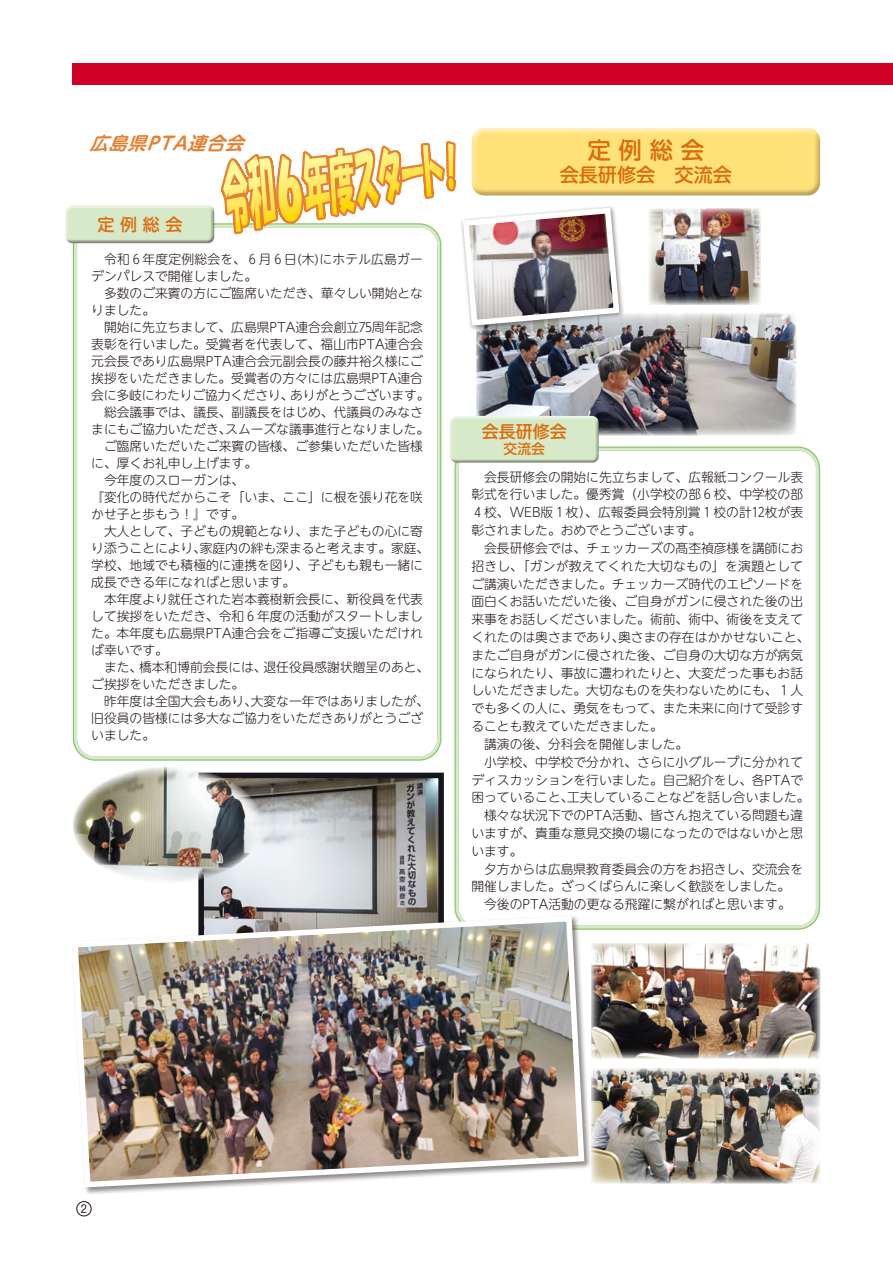
<style>
.page{position:relative;width:893px;height:1263px;background:#fff}
.page>*{position:absolute;margin:0;border:0;box-sizing:border-box;transform-origin:0 0}
.t1{font:500 23.4px "UD Shin M Go Pr 6 N";color:#de6b09}
.t2{font:500 19.2px "UD Shin M Go Pr 6 N";color:#de6b09}
.t3{font:italic 700 18px "UD Shin M Go Pr 6 N De";color:#e68132}
.t4{font:500 16.95px "UD Shin M Go Pr 6 N";color:#de6b09}
.t5{font:500 13.8px "UD Shin M Go Pr 6 N";color:#de6b09}
.t6{font:300 12.75px/17px "UD Shin M Go Pr 6 N";color:#231916}
.t7{font:300 12.75px "UD Shin M Go Pr 6 N";letter-spacing:.02em;color:#231916}
.t8{font:500 11.7px "Gothic BBB Pr 5";color:#231916}
</style>
<div class="page">
<div style="left:74px;top:225px;width:366px;height:534px;border:3px solid #d6e9c8;border-radius:19px"></div>
<div style="left:456px;top:448px;width:363px;height:480px;border:3px solid #d6e9c8;border-radius:19px"></div>
<img style="left:592px;top:943px;width:229px;height:115px">
<img style="left:592px;top:1068px;width:229px;height:115px">
<img style="left:205px;top:780px;width:232px;height:133px">
<div style="left:198px;top:773px;width:246px;height:169px;border:6px solid #17161a"></div>
<img style="left:73px;top:767px;width:189px;height:116px">
<div style="left:71px;top:914px;width:521px;height:281px;background:#231916;opacity:.5"></div>
<img style="left:71px;top:913px;width:516px;height:277px">
<img style="left:476px;top:313px;width:321px;height:122px">
<img style="left:649px;top:208px;width:112px;height:96px">
<div style="left:460px;top:205px;width:165px;height:126px;background:#231916;opacity:.5"></div>
<div style="left:450px;top:414px;width:151px;height:46px;background:#fff;opacity:.75"></div>
<div style="left:450px;top:417px;width:151px;height:46px;background:#231916;opacity:.5"></div>
<div style="left:65px;top:203px;width:152px;height:38px;background:#fff;opacity:.75"></div>
<div style="left:65px;top:206px;width:152px;height:38px;background:#231916;opacity:.5"></div>
<div style="left:471px;top:125px;width:352px;height:64px;background:#fff;opacity:.75"></div>
<div style="left:471px;top:130px;width:352px;height:66px;background:#231916;opacity:.3"></div>
<svg style="left:218px;top:138px;width:404px;height:191px"></svg>
<div style="left:73px;top:64px;width:820px;height:21px;background:#d00028"></div>
<div style="left:77px;top:1201px;width:14px;height:15px;border:1px solid #231916;border-radius:50%"></div>
<h3 class="t3" style="left:90px;top:128px;width:165px">広島県PTA連合会</h3>
<h3 class="t4" style="left:97px;top:210px;width:87px">定例総会</h3>
<p class="t6" style="left:91px;top:250px;width:333px;text-indent:13px">令和６年度定例総会を、６月６日木( )にホテル広島ガーデンパレスで開催しました。</p>
<p class="t6" style="left:91px;top:284px;width:333px;text-indent:13px">多数のご来賓の方にご臨席いただき、華々しい開始となりました。</p>
<p class="t6" style="left:104px;top:318px;width:320px">開始に先立ちまして、広島県PTA連合会創立75周年記念</p>
<p class="t6" style="left:91px;top:335px;width:333px">表彰を行いました。受賞者を代表して、福山市PTA連合会</p>
<p class="t6" style="left:91px;top:352px;width:333px">元会長であり広島県PTA連合会元副会長の藤井裕久様にご</p>
<p class="t6" style="left:91px;top:369px;width:333px">挨拶をいただきました。受賞者の方々には広島県PTA連合</p>
<p class="t6" style="left:290px;top:386px;width:141px">ありがとうございます。</p>
<p class="t6" style="left:91px;top:386px;width:204px">会に多岐にわたりご協力くださり、</p>
<p class="t6" style="left:104px;top:403px;width:320px">総会議事では、議長、副議長をはじめ、代議員のみなさ</p>
<p class="t6" style="left:225px;top:420px;width:206px">スムーズな議事進行となりました。</p>
<p class="t6" style="left:91px;top:420px;width:142px">まにもご協力いただき、</p>
<p class="t6" style="left:104px;top:437px;width:320px">ご臨席いただいたご来賓の皆様、ご参集いただいた皆様</p>
<p class="t6" style="left:91px;top:454px;width:167px">に、厚くお礼申し上げます。</p>
<p class="t6" style="left:104px;top:471px;width:142px">今年度のスローガンは、</p>
<p class="t6" style="left:321px;top:488px;width:104px">に根を張り花を咲</p>
<p class="t6" style="left:91px;top:488px;width:142px">『変化の時代だからこそ</p>
<p class="t6" style="left:91px;top:505px;width:155px">かせ子と歩もう！』です。</p>
<p class="t6" style="left:104px;top:522px;width:320px">大人として、子どもの規範となり、また子どもの心に寄</p>
<p class="t6" style="left:200px;top:539px;width:231px">家庭内の絆も深まると考えます。家庭、</p>
<p class="t6" style="left:238px;top:488px;width:78px">｢いま、ここ｣</p>
<p class="t6" style="left:91px;top:539px;width:333px">り添うことにより、<br>学校、地域でも積極的に連携を図り、子どもも親も一緒に成長できる年になればと思います。</p>
<p class="t6" style="left:104px;top:590px;width:320px">本年度より就任された岩本義樹新会長に、新役員を代表</p>
<p class="t6" style="left:91px;top:607px;width:333px">して挨拶をいただき、令和６年度の活動がスタートしまし</p>
<p class="t6" style="left:91px;top:624px;width:333px">た。本年度も広島県PTA連合会をご指導ご支援いただけれ</p>
<p class="t6" style="left:91px;top:641px;width:78px">ば幸いです。</p>
<p class="t6" style="left:264px;top:658px;width:167px">退任役員感謝状贈呈のあと、</p>
<p class="t6" style="left:139px;top:658px;width:129px">橋本和博前会長には、</p>
<p class="t6" style="left:91px;top:658px;width:155px;text-indent:13px">また、<br>ご挨拶をいただきました。</p>
<p class="t6" style="left:251px;top:692px;width:180px">大変な一年ではありましたが、</p>
<p class="t6" style="left:91px;top:692px;width:333px;text-indent:13px">昨年度は全国大会もあり、<br>旧役員の皆様には多大なご協力をいただきありがとうございました。</p>
<h1 class="t1" style="left:587px;top:131px;width:118px">定例総会</h1>
<h2 class="t2" style="left:560px;top:159px;width:174px">会長研修会　交流会</h2>
<h3 class="t4" style="left:482px;top:417px;width:87px">会長研修会</h3>
<p class="t5" style="left:504px;top:437px;width:43px">交流会</p>
<p class="t6" style="left:471px;top:467px;width:333px;line-height:17.9px;text-align:right">会長研修会の開始に先立ちまして、広報紙コンクール表彰式を行いました。優秀賞（小学校の部６校、中学校の部校の計12枚が表</p>
<p class="t6" style="left:566px;top:503px;width:142px">枚）、広報委員会特別賞１</p>
<p class="t6" style="left:475px;top:503px;width:86px">４校、WEB版１</p>
<p class="t6" style="left:471px;top:521px;width:231px">彰されました。おめでとうございます。</p>
<p class="t6" style="left:484px;top:539px;width:320px">会長研修会では、チェッカーズの髙杢禎彦様を講師にお</p>
<p class="t6" style="left:725px;top:557px;width:79px">を演題として</p>
<p class="t7" style="left:471px;top:555px;width:249px">招きし、｢ガンが教えてくれた大切なもの｣</p>
<p class="t6" style="left:471px;top:574px;width:333px">ご講演いただきました。チェッカーズ時代のエピソードを</p>
<p class="t6" style="left:471px;top:592px;width:333px">面白くお話いただいた後、ご自身がガンに侵された後の出</p>
<p class="t6" style="left:471px;top:610px;width:333px">来事をお話しくださいました。術前、術中、術後を支えて</p>
<p class="t6" style="left:618px;top:628px;width:193px">奥さまの存在はかかせないこと、</p>
<p class="t6" style="left:471px;top:628px;width:155px">くれたのは奥さまであり、</p>
<p class="t6" style="left:471px;top:646px;width:333px">またご自身がガンに侵された後、ご自身の大切な方が病気</p>
<p class="t6" style="left:471px;top:664px;width:333px">になられたり、事故に遭われたりと、大変だった事もお話</p>
<p class="t6" style="left:790px;top:681px;width:14px">人</p>
<p class="t6" style="left:471px;top:681px;width:314px">しいただきました。大切なものを失わないためにも、１</p>
<p class="t6" style="left:471px;top:699px;width:333px">でも多くの人に、勇気をもって、また未来に向けて受診す</p>
<p class="t6" style="left:471px;top:717px;width:193px">ることも教えていただきました。</p>
<p class="t6" style="left:484px;top:735px;width:206px">講演の後、分科会を開催しました。</p>
<p class="t6" style="left:484px;top:753px;width:320px">小学校、中学校で分かれ、さらに小グループに分かれて</p>
<p class="t6" style="left:471px;top:770px;width:333px">ディスカッションを行いました。自己紹介をし、各PTAで</p>
<p class="t6" style="left:567px;top:788px;width:244px">工夫していることなどを話し合いました。</p>
<p class="t6" style="left:471px;top:788px;width:104px">困っていること、</p>
<p class="t6" style="left:484px;top:806px;width:320px">様々な状況下でのPTA活動、皆さん抱えている問題も違</p>
<p class="t6" style="left:471px;top:824px;width:333px">いますが、貴重な意見交換の場になったのではないかと思</p>
<p class="t6" style="left:471px;top:842px;width:53px">います。</p>
<p class="t6" style="left:484px;top:860px;width:320px">夕方からは広島県教育委員会の方をお招きし、交流会を</p>
<p class="t6" style="left:471px;top:877px;width:320px">開催しました。ざっくばらんに楽しく歓談をしました。</p>
<p class="t6" style="left:484px;top:895px;width:308px">今後のPTA活動の更なる飛躍に繋がればと思います。</p>
<p class="t8" style="left:81px;top:1199px;width:7px">2</p>
</div>
